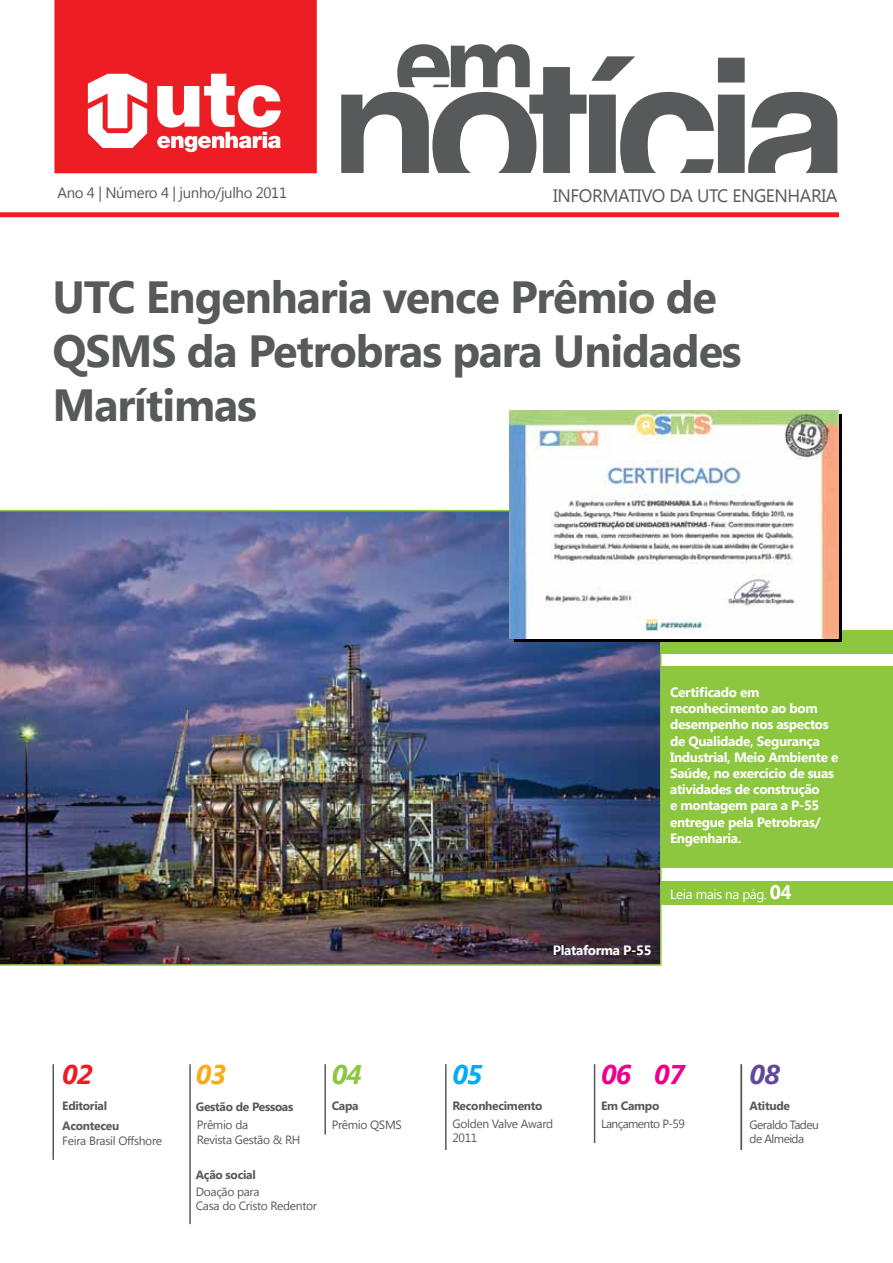
<style>
.page{position:relative;width:893px;height:1263px;background:#fff}
.page>*{position:absolute;margin:0;border:0;box-sizing:border-box;transform-origin:0 0}
.t1{font:700 45px/54px "Segoe UI";letter-spacing:-.025em;color:#58595b}
.t2{font:italic 700 27px "Segoe UI";color:#ec008c}
.t3{font:italic 700 27px "Segoe UI";color:#ed1d24}
.t4{font:italic 700 27px "Segoe UI";color:#fbaa19}
.t5{font:italic 700 27px "Segoe UI";color:#8dc63f}
.t6{font:italic 700 27px "Segoe UI";color:#00aeef}
.t7{font:italic 700 27px "Segoe UI";color:#60489d}
.t8{font:18px "Segoe UI";letter-spacing:-.025em;color:#58595b}
.t9{font:15px "Segoe UI";letter-spacing:-.025em;color:#58595b}
.t10{font:700 13.5px/16.2px "Segoe UI";letter-spacing:-.025em;color:#fff}
.t11{font:13.5px "Segoe UI";letter-spacing:-.025em;color:#fff}
.t12{font:12px/14.4px "Segoe UI";letter-spacing:-.025em;color:#58595b}
.t13{font:700 12px "Segoe UI";letter-spacing:-.025em;color:#58595b}
.t14{font:12px/14.4px "Segoe UI";letter-spacing:-.05em;color:#58595b}
.s1{font-weight:700;font-size:19.5px}
</style>
<div class="page">
<div style="left:0;top:667px;width:893px;height:201px;background:#8dc63f"></div>
<div style="left:0;top:881px;width:893px;height:23px;background:#8dc63f"></div>
<div style="left:0;top:630px;width:893px;height:24px;background:#8dc63f"></div>
<div style="left:54px;top:0;width:263px;height:173px;background:#ed1d24"></div>
<svg style="left:0;top:212px;width:839px;height:5px"></svg>
<svg style="left:157px;top:74px;width:124px;height:78px"></svg>
<svg style="left:88px;top:74px;width:59px;height:74px"></svg>
<svg style="left:341px;top:44px;width:496px;height:129px"></svg>
<hr style="left:52px;top:1064px;width:2px;height:96px;background:#58595b">
<hr style="left:189px;top:1064px;width:2px;height:160px;background:#58595b">
<hr style="left:324px;top:1064px;width:2px;height:70px;background:#58595b">
<hr style="left:445px;top:1064px;width:2px;height:86px;background:#58595b">
<hr style="left:594px;top:1064px;width:1px;height:79px;background:#58595b">
<hr style="left:740px;top:1064px;width:2px;height:86px;background:#58595b">
<img style="left:0;top:510px;width:662px;height:456px">
<svg style="left:514px;top:415px;width:328px;height:227px;fill:#000"></svg>
<img style="left:510px;top:410px;width:328px;height:228px">
<p class="t9" style="left:57px;top:183px;width:231px">Ano 4 | Número 4 | junho/julho 2011</p>
<h3 class="t8" style="left:553px;top:183px;width:286px">INFORMATIVO DA UTC ENGENHARIA</h3>
<h1 class="t1" style="left:52px;top:268px;width:691px">UTC Engenharia vence Prêmio de<br>QSMS da Petrobras para Unidades<br>Marítimas</h1>
<p class="t10" style="left:553px;top:942px;width:100px">Plataforma P-55</p>
<p class="t10" style="left:670px;top:683px;width:170px">Certificado em reconhecimento ao bom desempenho nos aspectos de Qualidade, Segurança<br>Industrial, Meio Ambiente e<br>Saúde, no exercício de suas atividades de construção<br>e montagem para a P-55 entregue pela Petrobras/<br>Engenharia.</p>
<p class="t11" style="left:670px;top:884px;width:123px">Leia mais na pág. <span class="s1">04</span></p>
<h2 class="t3" style="left:62px;top:1055px;width:32px">02</h2>
<h2 class="t4" style="left:196px;top:1055px;width:32px">03</h2>
<h2 class="t5" style="left:332px;top:1055px;width:32px">04</h2>
<h2 class="t6" style="left:452px;top:1055px;width:32px">05</h2>
<h2 class="t2" style="left:601px;top:1055px;width:85px">06 07</h2>
<h2 class="t7" style="left:750px;top:1055px;width:32px">08</h2>
<p class="t13" style="left:62px;top:1097px;width:46px">Editorial</p>
<p class="t13" style="left:332px;top:1097px;width:28px">Capa</p>
<p class="t13" style="left:452px;top:1097px;width:92px">Reconhecimento</p>
<p class="t13" style="left:601px;top:1097px;width:60px">Em Campo</p>
<p class="t13" style="left:750px;top:1097px;width:42px">Atitude</p>
<p class="t13" style="left:62px;top:1117px;width:59px">Aconteceu</p>
<p class="t13" style="left:196px;top:1098px;width:99px">Gestão de Pessoas</p>
<p class="t12" style="left:197px;top:1117px;width:105px">Prêmio da<br>Revista Gestão &amp; RH</p>
<p class="t13" style="left:196px;top:1166px;width:61px">Ação social</p>
<p class="t12" style="left:196px;top:1184px;width:123px">Doação para<br>Casa do Cristo Redentor</p>
<p class="t12" style="left:452px;top:1116px;width:102px">Golden Valve Award<br>2011</p>
<p class="t12" style="left:332px;top:1117px;width:72px">Prêmio QSMS</p>
<p class="t14" style="left:601px;top:1116px;width:85px">Lançamento P-59</p>
<p class="t14" style="left:750px;top:1117px;width:71px">Geraldo Tadeu de Almeida</p>
<p class="t12" style="left:62px;top:1133px;width:101px">Feira Brasil Offshore</p>
</div>
